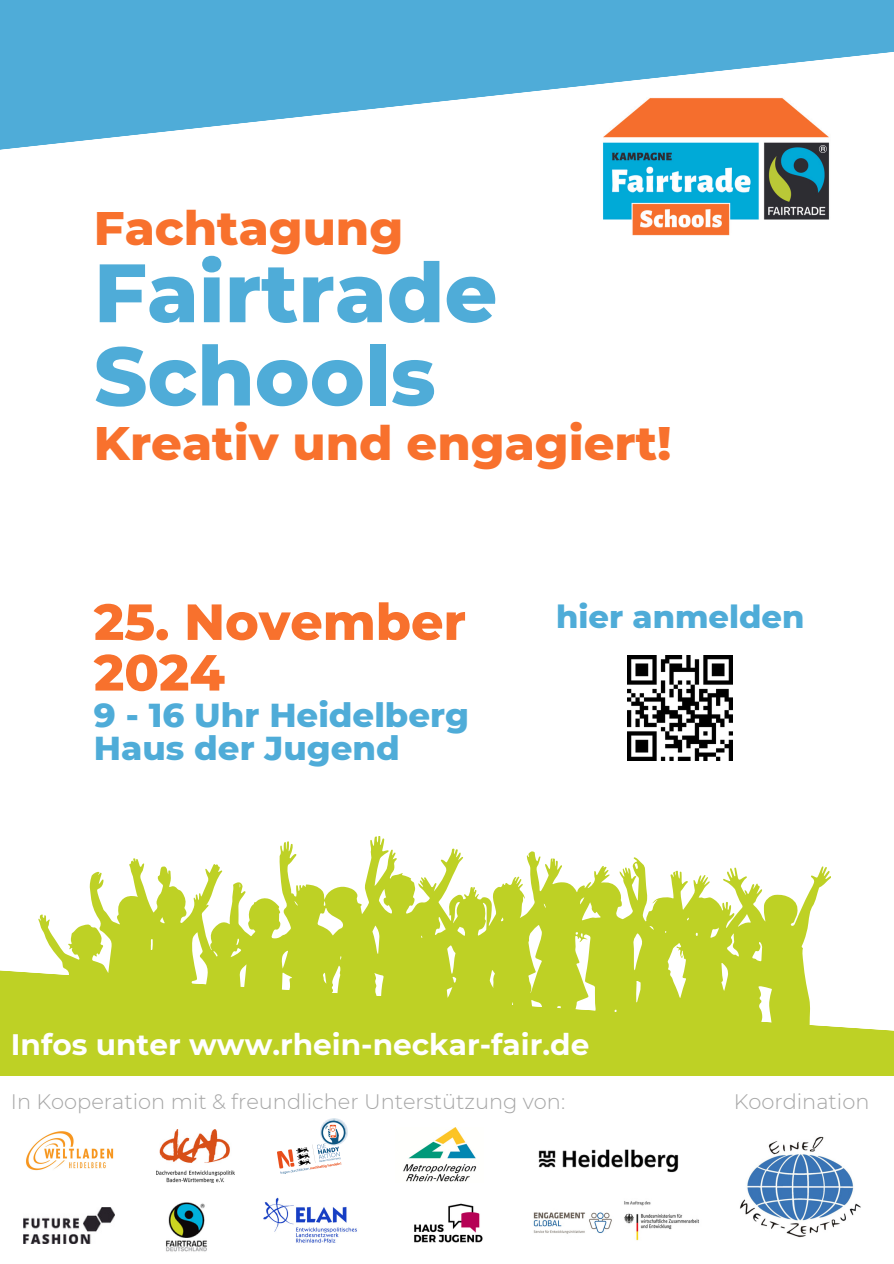
<style>
.page{position:relative;width:894px;height:1264px;background:#fff}
.page>*{position:absolute;margin:0;border:0;box-sizing:border-box;transform-origin:0 0}
.t1{font:800 82.65px/83.2px "Montserrat";color:#4facd8}
.t2{font:800 50.7px/50.7px "Montserrat";color:#f8712d}
.t3{font:800 48px "Montserrat";color:#f8712d}
.t4{font:800 33.9px/33.8px "Montserrat";color:#4facd8}
.t5{font:800 31.95px "Montserrat";color:#4facd8}
.t6{font:700 29.55px "Montserrat";color:#fff}
.t7{font:300 21px "Montserrat";color:#a6a6a6}
</style>
<div class="page">
<img style="left:603px;top:176px;width:227px;height:60px">
<svg style="left:0;top:0;width:893px;height:176px;fill:#4facd8"></svg>
<svg style="left:38px;top:836px;width:792px;height:119px"></svg>
<svg style="left:0;top:955px;width:893px;height:121px;background:#c4d53a"></svg>
<img style="left:740px;top:1136px;width:121px;height:102px">
<img style="left:26px;top:1131px;width:88px;height:40px">
<img style="left:277px;top:1118px;width:70px;height:55px">
<img style="left:23px;top:1207px;width:92px;height:35px">
<img style="left:533px;top:1201px;width:166px;height:40px">
<img style="left:403px;top:1127px;width:74px;height:55px">
<img style="left:414px;top:1203px;width:69px;height:40px">
<img style="left:166px;top:1202px;width:41px;height:50px">
<img style="left:157px;top:1129px;width:78px;height:53px">
<img style="left:263px;top:1197px;width:94px;height:46px">
<img style="left:538px;top:1149px;width:141px;height:24px">
<img style="left:627px;top:655px;width:105px;height:105px">
<p class="t3" style="left:94px;top:198px;width:311px">Fachtagung</p>
<p class="t1" style="left:94px;top:251px;width:405px">Fairtrade<br>Schools</p>
<p class="t3" style="left:94px;top:413px;width:579px">Kreativ und engagiert!</p>
<h1 class="t2" style="left:94px;top:596px;width:373px">25. November<br>2024</h1>
<h1 class="t4" style="left:94px;top:697px;width:376px">9 - 16 Uhr Heidelberg<br>Haus der Jugend</h1>
<h2 class="t5" style="left:556px;top:597px;width:250px">hier anmelden</h2>
<p class="t6" style="left:11px;top:1026px;width:579px">Infos unter www.rhein-neckar-fair.de</p>
<h2 class="t7" style="left:11px;top:1088px;width:555px">In Kooperation mit &amp; freundlicher Unterstützung von:</h2>
<p class="t7" style="left:733px;top:1088px;width:137px">Koordination</p>
</div>
